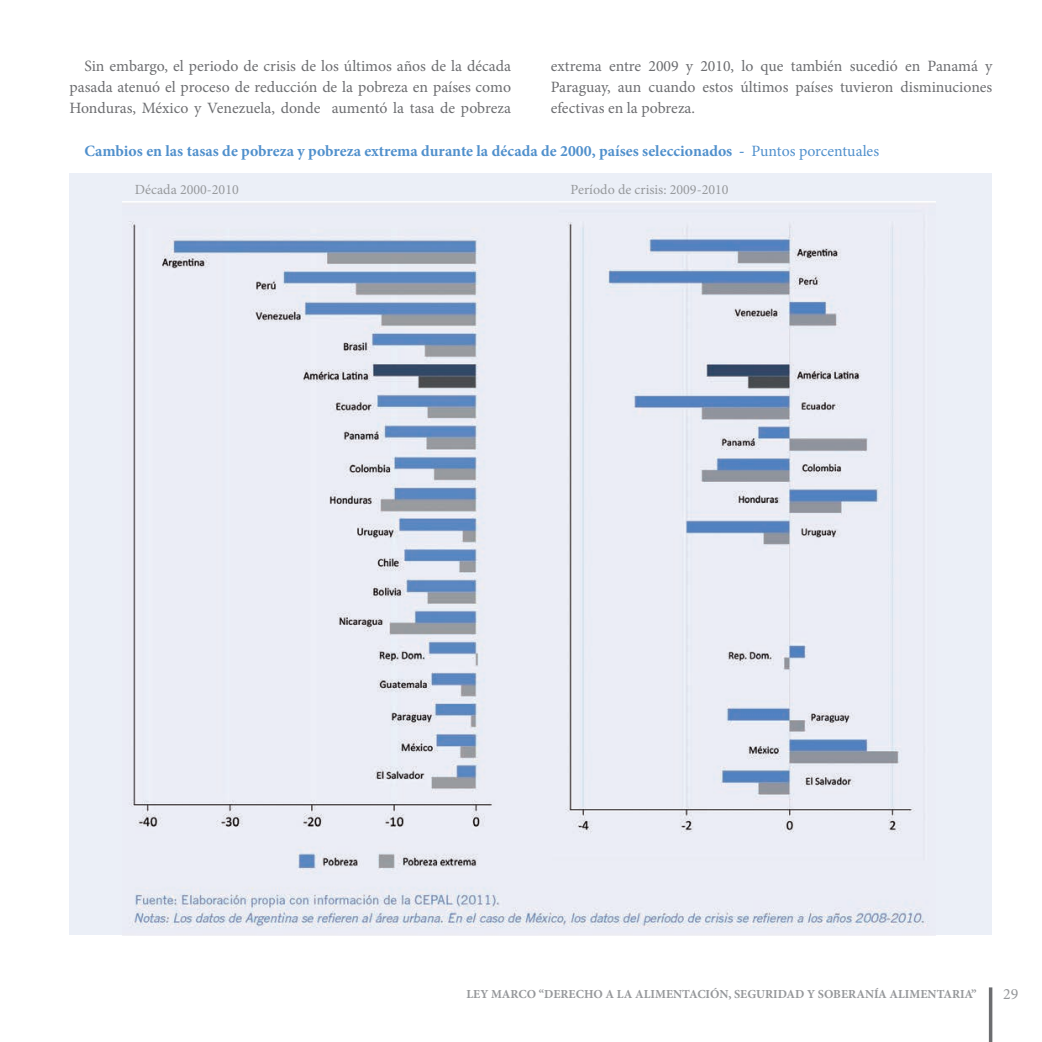
<style>
.page{position:relative;width:1042px;height:1042px;background:#fff}
.page>*{position:absolute;margin:0;border:0;box-sizing:border-box;transform-origin:0 0}
.t1{font:15.75px/21px "Minion Pro";color:#6c6d70;text-align:justify}
.Destacado{font:700 15.75px "Minion Pro";color:#5090cc}
.t2{font:15.75px "Minion Pro";color:#95979a}
.Nota_pie{font:14px "Minion Pro";color:#97999c}
.t3{font:700 12.25px "Minion Pro";color:#95979a}
.s1{font-weight:400}
</style>
<div class="page">
<hr style="left:989px;top:987px;width:3px;height:55px;background:#6c6d70">
<div style="left:69px;top:174px;width:923px;height:761px;background:#ebeff7"></div>
<img style="left:123px;top:201px;width:812px;height:727px">
<p class="t1" style="left:69px;top:56px;width:443px;text-indent:15px">Sin embargo, el periodo de crisis de los últimos años de la década pasada atenuó el proceso de reducción de la pobreza en países como Honduras, México y Venezuela, donde aumentó la tasa de pobreza</p>
<p class="t1" style="left:551px;top:56px;width:443px">extrema entre 2009 y 2010, lo que también sucedió en Panamá y Paraguay, aun cuando estos últimos países tuvieron disminuciones efectivas en la pobreza.</p>
<p class="Destacado" style="left:84px;top:139px;width:796px">Cambios en las tasas de pobreza y pobreza extrema durante la década de 2000, países seleccionados - <span class="s1">Puntos porcentuales</span></p>
<p class="Nota_pie" style="left:135px;top:180px;width:106px">Década 2000-2010</p>
<p class="Nota_pie" style="left:570px;top:180px;width:159px">Período de crisis: 2009-2010</p>
<p class="t3" style="left:466px;top:985px;width:511px">LEY MARCO “DERECHO A LA ALIMENTACIÓN, SEGURIDAD Y SOBERANÍA ALIMENTARIA”</p>
<p class="t2" style="left:1003px;top:983px;width:17px">29</p>
</div>
